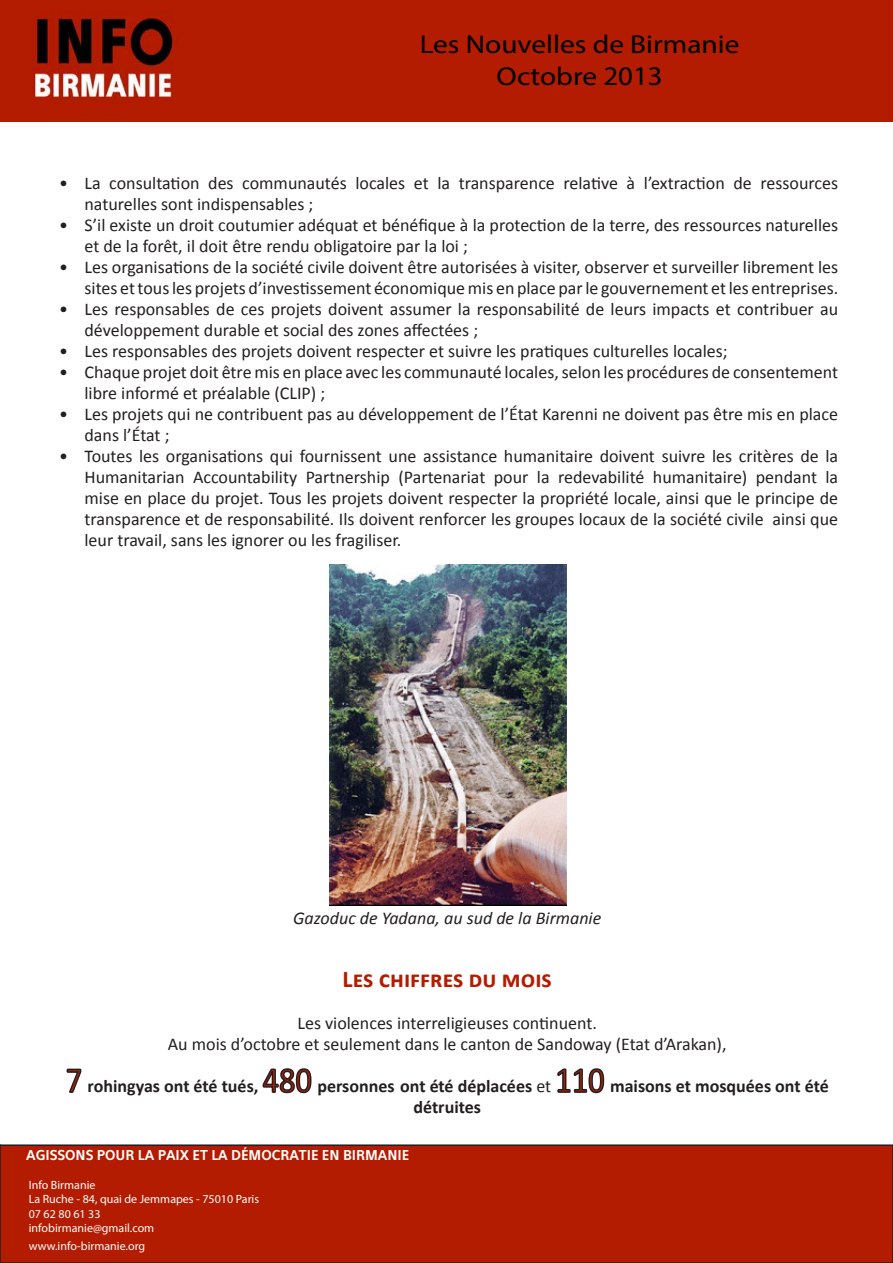
<style>
.page{position:relative;width:893px;height:1263px;background:#fff}
.page>*{position:absolute;margin:0;border:0;box-sizing:border-box;transform-origin:0 0}
.t1{font:25.95px "Myriad Pro";color:#000;scale:1.14 1}
.t2{font:700 24px "Calibri";color:#b31c01}
.t3{font:18px/21px "Calibri";color:#231f20}
.t4{font:700 18px/21px "Calibri";color:#231f20;text-align:center}
.t5{font:italic 18px "Calibri";color:#231f20}
.t6{font:700 13.5px "Eau Sans";color:#fff}
.t7{font:12px "Myriad Pro";color:#fff}
.s1{font-size:27px}
.s2{font-weight:400;font-size:36px;color:#b31c01}
.s3{font-weight:400}
</style>
<div class="page">
<div style="left:0;top:1145px;width:893px;height:118px;background:#b31c01"></div>
<div style="left:0;top:1144px;width:893px;height:119px;border:2px solid #231f20"></div>
<img style="left:0;top:0;width:893px;height:122px">
<svg style="left:66px;top:1068px;width:16px;height:25px"></svg>
<svg style="left:262px;top:1068px;width:50px;height:26px"></svg>
<svg style="left:557px;top:1068px;width:48px;height:26px"></svg>
<img style="left:330px;top:564px;width:237px;height:342px">
<p class="t1" style="left:420px;top:28px;width:282px">Les Nouvelles de Birmanie</p>
<p class="t1" style="left:497px;top:60px;width:147px">Octobre <span class="s1">2013</span></p>
<p class="t3" style="left:85px;top:173px;width:755px;text-indent:-26px">• La consultation des communautés locales et la transparence relative à l’extraction de ressources naturelles sont indispensables ;</p>
<p class="t3" style="left:85px;top:215px;width:755px;text-indent:-26px">• S’il existe un droit coutumier adéquat et bénéfique à la protection de la terre, des ressources naturelles et de la forêt, il doit être rendu obligatoire par la loi ;</p>
<p class="t3" style="left:59px;top:257px;width:781px;text-align:right">• Les organisations de la société civile doivent être autorisées à visiter, observer et surveiller librement les sites et tous les projets d’investissement économique mis en place par le gouvernement et les entreprises.</p>
<p class="t3" style="left:85px;top:299px;width:755px;text-indent:-26px">• Les responsables de ces projets doivent assumer la responsabilité de leurs impacts et contribuer au développement durable et social des zones affectées ;</p>
<p class="t3" style="left:59px;top:341px;width:670px">• Les responsables des projets doivent respecter et suivre les pratiques culturelles locales;</p>
<p class="t3" style="left:85px;top:362px;width:755px;text-indent:-26px">• Chaque projet doit être mis en place avec les communauté locales, selon les procédures de consentement libre informé et préalable (CLIP) ;</p>
<p class="t3" style="left:85px;top:404px;width:755px;text-indent:-26px">• Les projets qui ne contribuent pas au développement de l’État Karenni ne doivent pas être mis en place dans l’État ;</p>
<p class="t3" style="left:85px;top:446px;width:755px;text-align:justify;text-indent:-26px">• Toutes les organisations qui fournissent une assistance humanitaire doivent suivre les critères de la Humanitarian Accountability Partnership (Partenariat pour la redevabilité humanitaire) pendant la mise en place du projet. Tous les projets doivent respecter la propriété locale, ainsi que le principe de transparence et de responsabilité. Ils doivent renforcer les groupes locaux de la société civile ainsi que leur travail, sans les ignorer ou les fragiliser.</p>
<p class="t5" style="left:293px;top:906px;width:310px">Gazoduc de Yadana, au sud de la Birmanie</p>
<p class="t2" style="left:343px;top:964px;width:211px">Les chiffres du mois</p>
<p class="t3" style="left:297px;top:1013px;width:301px">Les violences interreligieuses continuent.</p>
<p class="t3" style="left:168px;top:1034px;width:560px">Au mois d’octobre et seulement dans le canton de Sandoway (Etat d’Arakan),</p>
<p class="t4" style="left:66px;top:1076px;width:764px"><span class="s2">7</span> rohingyas ont été tués, <span class="s2">480</span> personnes ont été déplacées <span class="s3">et</span> <span class="s2">110</span> maisons et mosquées ont été détruites</p>
<p class="t6" style="left:26px;top:1147px;width:385px">AGISSONS POUR LA PAIX ET LA DÉMOCRATIE EN BIRMANIE</p>
<p class="t7" style="left:29px;top:1178px;width:68px">Info Birmanie</p>
<p class="t7" style="left:29px;top:1192px;width:232px">La Ruche - 84, quai de Jemmapes - 75010 Paris</p>
<p class="t7" style="left:29px;top:1206px;width:73px">07 62 80 61 33</p>
<p class="t7" style="left:29px;top:1221px;width:127px">infobirmanie@gmail.com</p>
<p class="t7" style="left:29px;top:1239px;width:118px">www.info-birmanie.org</p>
</div>
